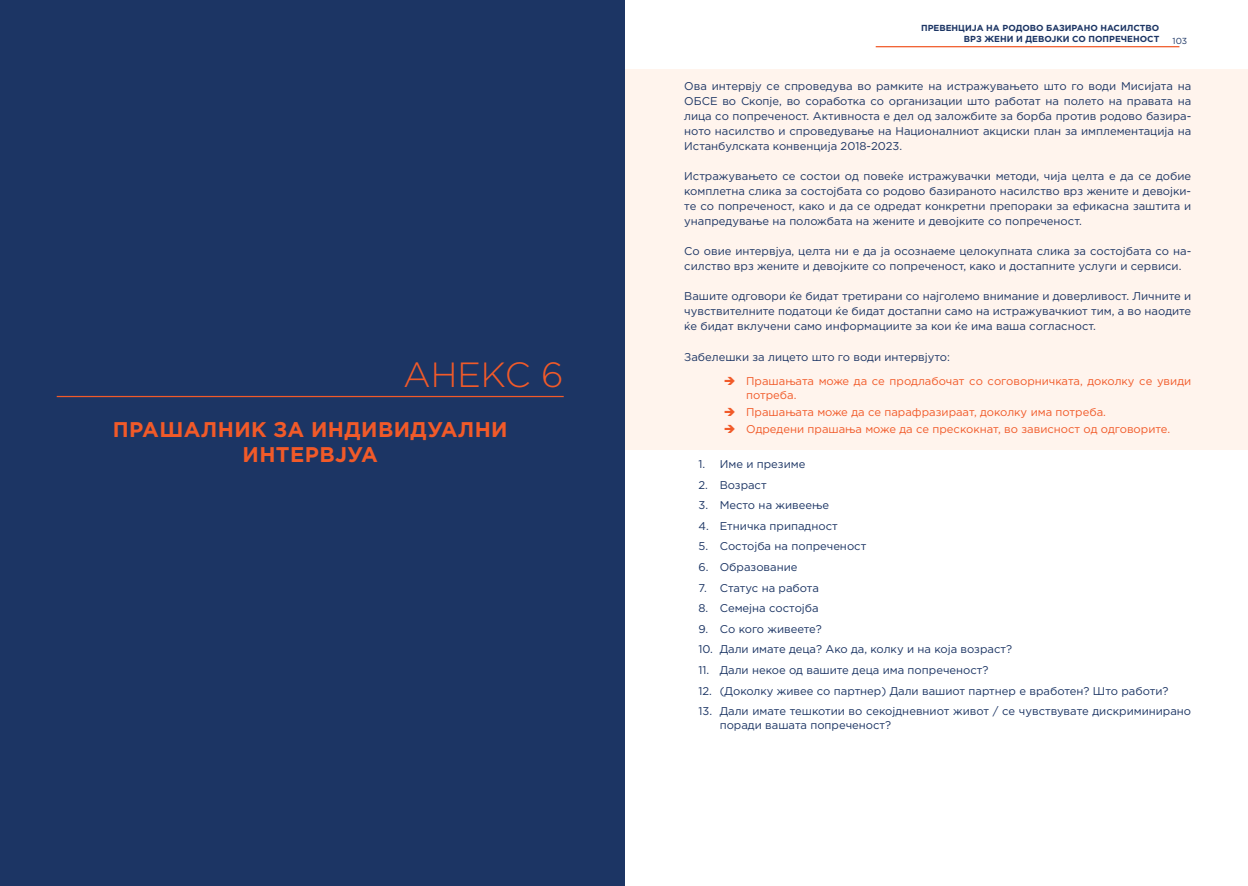
<style>
.page{position:relative;width:1248px;height:886px;background:#fff}
.page>*{position:absolute;margin:0;border:0;box-sizing:border-box;transform-origin:0 0}
.t1{font:300 35px "Gotham Pro";color:#f15a29}
.t2{font:700 21.25px/25.5px "Gotham Pro";letter-spacing:.02em;color:#f15a29;text-align:center}
.t3{font:11.25px/15px "Gotham Pro";color:#1c3564;text-align:justify}
.t4{font:11.25px/13.5px "Gotham Pro";color:#f15a29}
.t5{font:700 8.75px/10.5px "Gotham Pro";color:#1c3564;text-align:right}
.t6{font:8.75px "Gotham Pro";color:#1c3564}
</style>
<div class="page">
<hr style="left:875px;top:46px;width:304px;height:1px;background:#f15a29">
<div style="left:624px;top:69px;width:623px;height:380px;background:#fff4ed"></div>
<div style="left:0;top:0;width:624px;height:886px;background:#1c3564"></div>
<hr style="left:57px;top:396px;width:506px;height:1px;background:#f15a29">
<h1 class="t1" style="left:403px;top:355px;width:162px">АНЕКС 6</h1>
<h2 class="t2" style="left:113px;top:416px;width:396px">ПРАШАЛНИК ЗА ИНДИВИДУАЛНИ<br>ИНТЕРВЈУА</h2>
<p class="t5" style="left:921px;top:23px;width:240px">ПРЕВЕНЦИЈА НА РОДОВО БАЗИРАНО НАСИЛСТВО<br>ВРЗ ЖЕНИ И ДЕВОЈКИ СО ПОПРЕЧЕНОСТ</p>
<p class="t6" style="left:1172px;top:36px;width:16px">103</p>
<p class="t3" style="left:684px;top:78px;width:508px">Ова интервју се спроведува во рамките на истражувањето што го води Мисијата на ОБСЕ во Скопје, во соработка со организации што работат на полето на правата на лица со попреченост. Активноста е дел од заложбите за борба против родово базира&shy;ното насилство и спроведување на Националниот акциски план за имплементација на И станбулската конвенција 2018-2023.</p>
<p class="t3" style="left:684px;top:168px;width:508px">И стражувањето се состои од повеќе истражувачки методи, чија целта е да се добие комплетна слика за состојбата со родово базираното насилство врз жените и девојки&shy;те со попреченост, како и да се одредат конкретни препораки за ефикасна заштита и унапредување на положбата на жените и девојките со попреченост.</p>
<p class="t3" style="left:684px;top:243px;width:508px">Со овие интервјуа, целта ни е да ја осознаеме целокупната слика за состојбата со на&shy;силство врз жените и девојките со попреченост, како и достапните услуги и сервиси.</p>
<p class="t3" style="left:684px;top:288px;width:508px">Вашите одговори ќе бидат третирани со најголемо внимание и доверливост. Личните и чувствителните податоци ќе бидат достапни само на истражувачкиот тим, а во наодите ќе бидат вклучени само информациите за кои ќе има ваша согласност.</p>
<p class="t3" style="left:684px;top:350px;width:267px">Забелешки за лицето што го води интервјуто:</p>
<p class="t4" style="left:746px;top:375px;width:446px">П рашањата може да се продлабочат со соговорничката, доколку се увиди потреба.</p>
<p class="t4" style="left:746px;top:403px;width:425px;line-height:17px">П рашањата може да се парафразираат, доколку има потреба.<br>Одредени прашања може да се прескокнат, во зависност од одговорите.</p>
<p class="t3" style="left:698px;top:456px;width:108px">1. Име и презиме</p>
<p class="t3" style="left:698px;top:477px;width:70px">2. Возраст</p>
<p class="t3" style="left:698px;top:498px;width:132px">3. Место на живеење</p>
<p class="t3" style="left:698px;top:518px;width:141px">4. Етничка припадност</p>
<p class="t3" style="left:698px;top:539px;width:169px">5. Состојба на попреченост</p>
<p class="t3" style="left:698px;top:559px;width:100px">6. Образование</p>
<p class="t3" style="left:698px;top:580px;width:122px">7. Статус на работа</p>
<p class="t3" style="left:698px;top:601px;width:122px">8. Семејна состојба</p>
<p class="t3" style="left:698px;top:621px;width:125px">9. Со кого живеете?</p>
<p class="t3" style="left:698px;top:642px;width:315px">10. Дали имате деца? Ако да, колку и на која возраст?</p>
<p class="t3" style="left:698px;top:662px;width:291px">11. Дали некое од вашите деца има попреченост?</p>
<p class="t3" style="left:698px;top:683px;width:471px">12. (Доколку живее со партнер) Дали вашиот партнер е вработен? Што работи?</p>
<p class="t3" style="left:719px;top:704px;width:473px;line-height:13.5px;text-indent:-21px">13. Дали имате тешкотии во секојдневниот живот / се чувствувате дискриминирано поради вашата попреченост?</p>
</div>
